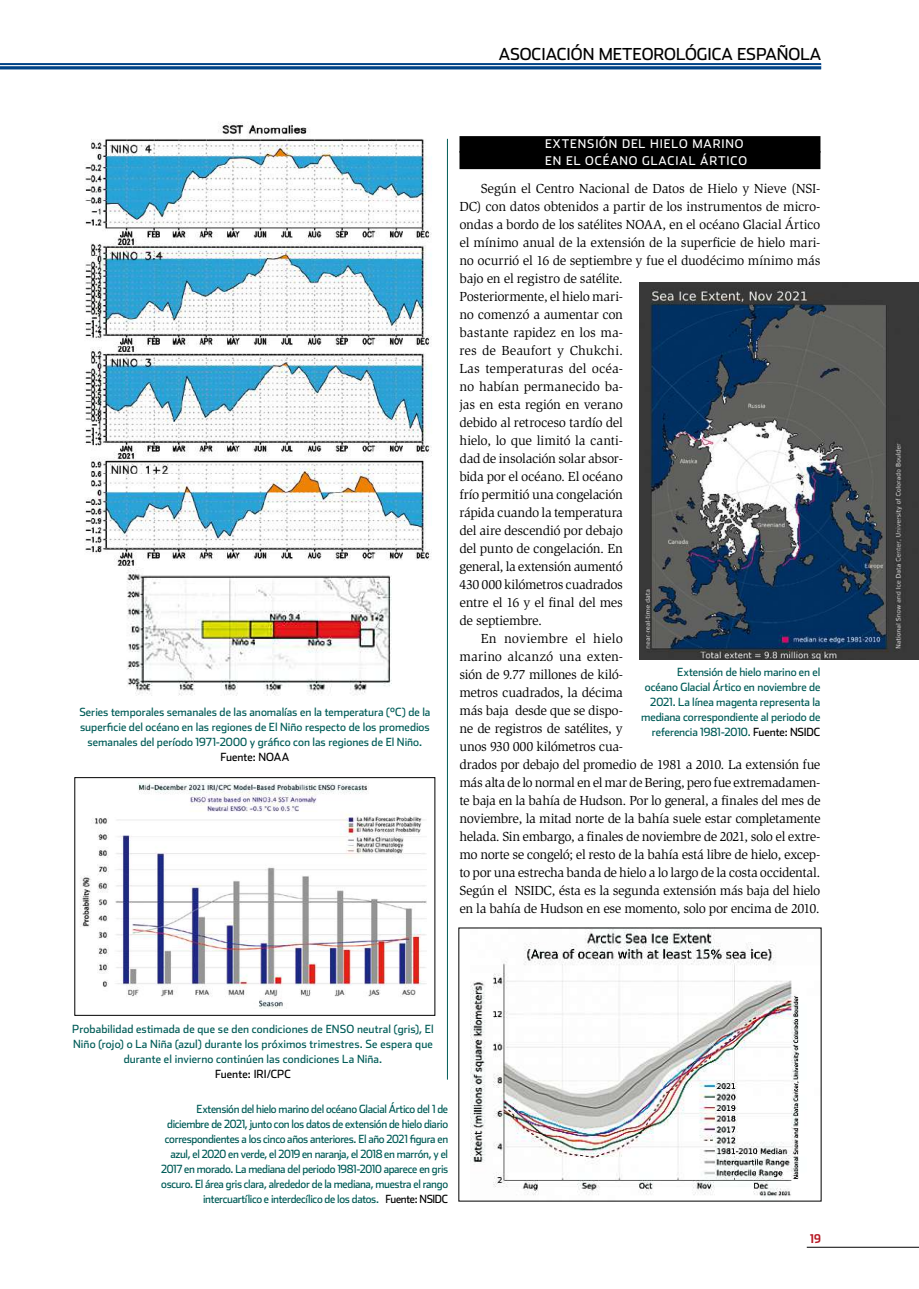
<style>
.page{position:relative;width:919px;height:1289px;background:#fff}
.page>*{position:absolute;margin:0;border:0;box-sizing:border-box;transform-origin:0 0}
.t1{font:16.5px "Stainless";color:#000}
.t2{font:13.5px "Slimbach Std";letter-spacing:-.025em;color:#000}
.t3{font:13.5px "Slimbach Std";letter-spacing:.01em;color:#000}
.t4{font:13.5px "Slimbach Std";letter-spacing:.005em;color:#000}
.t5{font:13.5px "Slimbach Std";color:#000}
.t6{font:13.5px "Slimbach Std";letter-spacing:-.005em;color:#000}
.t7{font:12px "Stainless";color:#fff}
.t8{font:700 12px "Stainless Cond";color:#b51621}
.t9{font:11.25px "Stainless";letter-spacing:-.02em;color:#005c58;scale:.94 1}
.t10{font:11.25px "Stainless";letter-spacing:-.02em;color:#005c58}
.t11{font:11.25px/15px "Stainless";color:#005c58;text-align:center}
.t12{font:11.25px "Stainless";letter-spacing:.01em;color:#005c58}
.t13{font:11.25px "Stainless";color:#000}
.s1{color:#000}
</style>
<div class="page">
<hr style="left:806px;top:1246px;width:112px;height:1px;background:#000">
<svg style="left:0;top:63px;width:821px;height:6px;background:#0e4d8d"></svg>
<hr style="left:0;top:65px;width:821px;height:1px;background:#fff">
<div style="left:459px;top:136px;width:361px;height:17px;background:#000"></div>
<div style="left:459px;top:151px;width:361px;height:18px;background:#000"></div>
<hr style="left:447px;top:139px;width:1px;height:940px;background:#005c58">
<img style="left:84px;top:123px;width:348px;height:443px">
<img style="left:640px;top:283px;width:278px;height:377px">
<img style="left:80px;top:783px;width:347px;height:226px">
<div style="left:74px;top:777px;width:361px;height:238px;border:1px solid #000"></div>
<img style="left:126px;top:568px;width:266px;height:128px">
<img style="left:470px;top:929px;width:330px;height:268px">
<p class="t1" style="left:499px;top:44px;width:11px">ASOCIACIÓN</p>
<p class="t1" style="left:598px;top:44px;width:26px">METEOROLÓGICA</p>
<p class="t1" style="left:737px;top:44px;width:12px">ESPAÑOLA</p>
<p class="t11" style="left:79px;top:704px;width:352px">Series temporales semanales de las anomalías en la temperatura (°C) de la superficie del océano en las regiones de El Niño respecto de los promedios semanales del período 1971-2000 y gráfico con las regiones de El Niño.</p>
<p class="t13" style="left:220px;top:750px;width:47px">Fuente: NOAA</p>
<p class="t7" style="left:545px;top:137px;width:26px">eXTENSIÓN</p>
<p class="t7" style="left:622px;top:137px;width:9px">DEL</p>
<p class="t7" style="left:650px;top:137px;width:9px">HIELO</p>
<p class="t7" style="left:692px;top:137px;width:20px">MARINO</p>
<p class="t7" style="left:545px;top:153px;width:50px">ENELOCÉANO</p>
<p class="t7" style="left:642px;top:153px;width:9px">GLACIAL</p>
<p class="t7" style="left:700px;top:153px;width:9px">ÁRTICO</p>
<p class="t2" style="left:480px;top:181px;width:341px">Según el Centro Nacional de Datos de Hielo y Nieve (NSI-</p>
<p class="t2" style="left:459px;top:199px;width:362px">DC) con datos obtenidos a partir de los instrumentos de micro-</p>
<p class="t2" style="left:459px;top:217px;width:362px">ondas a bordo de los satélites NOAA, en el océano Glacial Ártico</p>
<p class="t2" style="left:459px;top:235px;width:362px">el mínimo anual de la extensión de la superficie de hielo mari-</p>
<p class="t2" style="left:459px;top:253px;width:362px">no ocurrió el 16 de septiembre y fue el duodécimo mínimo más</p>
<p class="t2" style="left:459px;top:271px;width:165px">bajo en el registro de satélite.</p>
<p class="t2" style="left:459px;top:288px;width:165px">Posteriormente, el hielo mari-</p>
<p class="t2" style="left:459px;top:306px;width:165px">no comenzó a aumentar con</p>
<p class="t2" style="left:459px;top:324px;width:165px">bastante rapidez en los ma-</p>
<p class="t5" style="left:459px;top:342px;width:165px">res de Beaufort y Chukchi.</p>
<p class="t4" style="left:459px;top:360px;width:165px">Las temperaturas del océa-</p>
<p class="t6" style="left:459px;top:378px;width:165px">no habían permanecido ba-</p>
<p class="t2" style="left:459px;top:396px;width:165px">jas en esta región en verano</p>
<p class="t2" style="left:459px;top:414px;width:165px">debido al retroceso tardío del</p>
<p class="t2" style="left:459px;top:432px;width:165px">hielo, lo que limitó la canti-</p>
<p class="t2" style="left:459px;top:450px;width:165px">dad de insolación solar absor-</p>
<p class="t2" style="left:459px;top:468px;width:165px">bida por el océano. El océano</p>
<p class="t2" style="left:459px;top:486px;width:165px">frío permitió una congelación</p>
<p class="t2" style="left:459px;top:504px;width:165px">rápida cuando la temperatura</p>
<p class="t2" style="left:459px;top:522px;width:165px">del aire descendió por debajo</p>
<p class="t2" style="left:459px;top:540px;width:165px">del punto de congelación. En</p>
<p class="t2" style="left:459px;top:558px;width:165px">general, la extensión aumentó</p>
<p class="t2" style="left:459px;top:576px;width:165px">430 000 kilómetros cuadrados</p>
<p class="t2" style="left:459px;top:594px;width:165px">entre el 16 y el final del mes</p>
<p class="t2" style="left:459px;top:612px;width:84px">de septiembre.</p>
<p class="t3" style="left:480px;top:630px;width:144px">En noviembre el hielo</p>
<p class="t3" style="left:459px;top:648px;width:165px">marino alcanzó una exten-</p>
<p class="t2" style="left:459px;top:666px;width:165px">sión de 9.77 millones de kiló-</p>
<p class="t2" style="left:459px;top:684px;width:165px">metros cuadrados, la décima</p>
<p class="t2" style="left:459px;top:702px;width:165px">más baja desde que se dispo-</p>
<p class="t2" style="left:459px;top:720px;width:165px">ne de registros de satélites, y</p>
<p class="t2" style="left:459px;top:738px;width:165px">unos 930 000 kilómetros cua-</p>
<p class="t2" style="left:459px;top:756px;width:362px">drados por debajo del promedio de 1981 a 2010. La extensión fue</p>
<p class="t2" style="left:459px;top:774px;width:362px">más alta de lo normal en el mar de Bering, pero fue extremadamen-</p>
<p class="t2" style="left:459px;top:792px;width:362px">te baja en la bahía de Hudson. Por lo general, a finales del mes de</p>
<p class="t2" style="left:459px;top:810px;width:362px">noviembre, la mitad norte de la bahía suele estar completamente</p>
<p class="t2" style="left:459px;top:828px;width:362px">helada. Sin embargo, a finales de noviembre de 2021, solo el extre-</p>
<p class="t2" style="left:459px;top:846px;width:362px">mo norte se congeló; el resto de la bahía está libre de hielo, excep-</p>
<p class="t2" style="left:459px;top:864px;width:362px">to por una estrecha banda de hielo a lo largo de la costa occidental.</p>
<p class="t2" style="left:459px;top:882px;width:362px">Según el NSIDC, ésta es la segunda extensión más baja del hielo</p>
<p class="t2" style="left:459px;top:900px;width:361px">en la bahía de Hudson en ese momento, solo por encima de 2010.</p>
<p class="t10" style="left:677px;top:665px;width:145px">Extensión de hielo marino en el</p>
<p class="t10" style="left:645px;top:680px;width:177px">océano Glacial Ártico en noviembre de</p>
<p class="t10" style="left:650px;top:695px;width:172px">2021. La línea magenta representa la</p>
<p class="t10" style="left:641px;top:710px;width:181px">mediana correspondiente al periodo de</p>
<p class="t10" style="left:651px;top:725px;width:145px">referencia 1981-2010. <span class="s1">Fuente: NSIDC</span></p>
<p class="t10" style="left:72px;top:1022px;width:262px">Probabilidad estimada de que se den condiciones de ENSO</p>
<p class="t10" style="left:357px;top:1022px;width:78px">neutral (gris), El</p>
<p class="t12" style="left:73px;top:1037px;width:361px">Niño (rojo) o La Niña (azul) durante los próximos trimestres. Se espera que</p>
<p class="t10" style="left:124px;top:1052px;width:260px">durante el invierno continúen las condiciones La Niña.</p>
<p class="t13" style="left:215px;top:1067px;width:64px">Fuente: IRI/CPC</p>
<p class="t9" style="left:196px;top:1102px;width:269px">Extensión del hielo marino del océano Glacial Ártico del 1 de</p>
<p class="t9" style="left:167px;top:1117px;width:300px">diciembre de 2021, junto con los datos de extensión de hielo diario</p>
<p class="t9" style="left:165px;top:1132px;width:303px">correspondientes a los cinco años anteriores. El año 2021 figura en</p>
<p class="t9" style="left:170px;top:1147px;width:297px">azul, el 2020 en verde, el 2019 en naranja, el 2018 en marrón, y el</p>
<p class="t9" style="left:161px;top:1162px;width:307px">2017 en morado. La mediana del periodo 1981-2010 aparece en gris</p>
<p class="t9" style="left:161px;top:1177px;width:307px">oscuro. El área gris clara, alrededor de la mediana, muestra el rango</p>
<p class="t9" style="left:203px;top:1192px;width:237px">intercuartílico e interdecílico de los datos. <span class="s1">Fuente: NSIDC</span></p>
<p class="t8" style="left:810px;top:1231px;width:12px">19</p>
</div>
